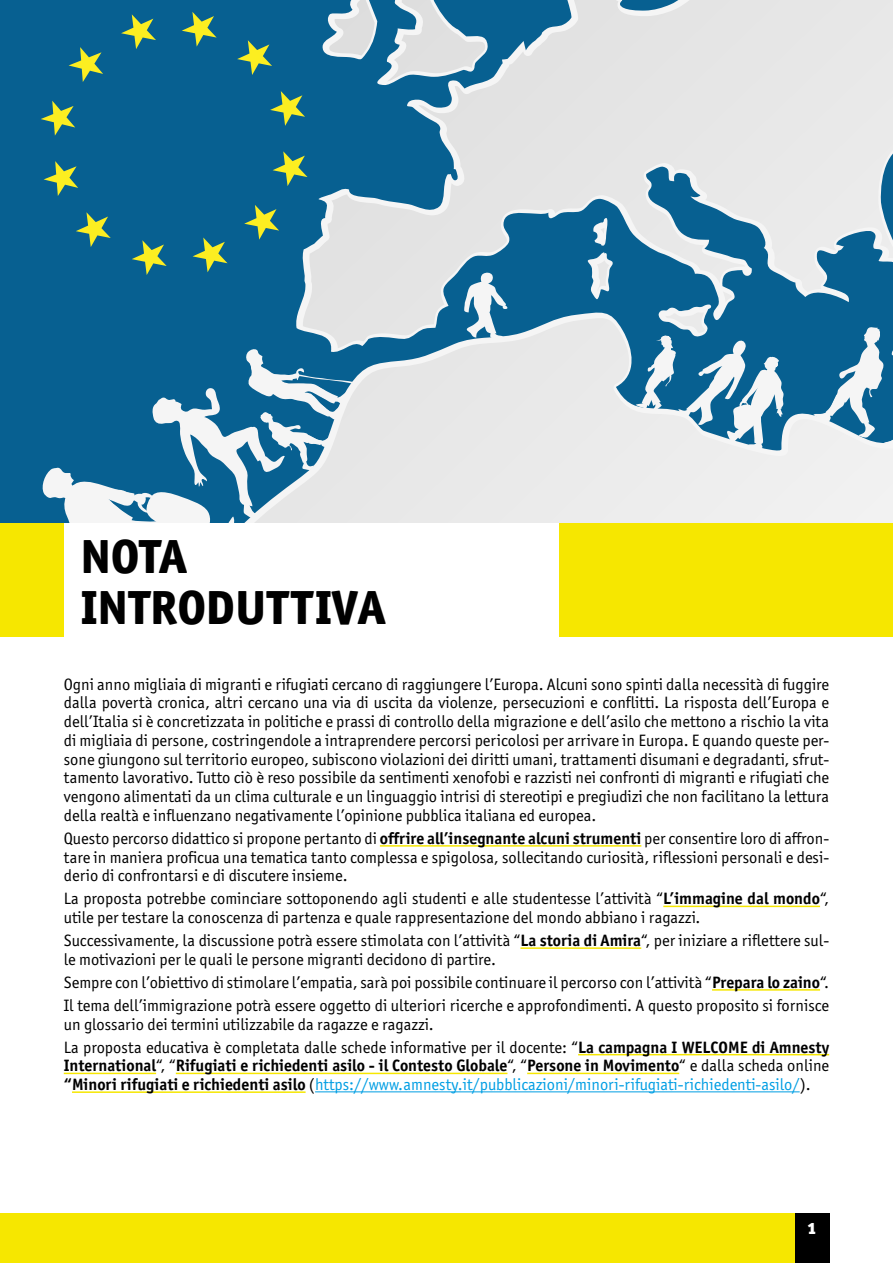
<style>
.page{position:relative;width:893px;height:1263px;background:#fff}
.page>*{position:absolute;margin:0;border:0;box-sizing:border-box;transform-origin:0 0}
.t1{font:800 48px/51px "Officina Sans ITC Pro";color:#000}
.t2{font:16.5px/18.8px "Officina Sans ITC Pro";color:#000}
.t3{font:700 16.5px/18.8px "Officina Sans ITC Pro";color:#000}
.t4{font:900 16.5px "Officina Sans ITC Pro";color:#fff}
.s1{font-weight:700}
.s2{font-weight:400}
.s3{font-weight:400;color:#009ee3}
</style>
<div class="page">
<div style="left:0;top:0;width:294px;height:523px;background:#076091"></div>
<svg style="left:121px;top:14px;width:35px;height:35px"></svg>
<svg style="left:182px;top:12px;width:35px;height:35px"></svg>
<svg style="left:237px;top:40px;width:35px;height:35px"></svg>
<svg style="left:270px;top:91px;width:24px;height:35px"></svg>
<svg style="left:273px;top:151px;width:21px;height:35px"></svg>
<svg style="left:244px;top:205px;width:35px;height:35px"></svg>
<svg style="left:193px;top:237px;width:35px;height:35px"></svg>
<svg style="left:132px;top:240px;width:35px;height:35px"></svg>
<svg style="left:69px;top:47px;width:34px;height:35px"></svg>
<svg style="left:41px;top:101px;width:34px;height:35px"></svg>
<svg style="left:44px;top:161px;width:34px;height:35px"></svg>
<svg style="left:76px;top:212px;width:35px;height:35px"></svg>
<svg style="left:294px;top:0;width:599px;height:318px;background:#9dbbca"></svg>
<svg style="left:462px;top:272px;width:48px;height:46px"></svg>
<svg style="left:40px;top:348px;width:175px;height:175px"></svg>
<svg style="left:215px;top:318px;width:678px;height:205px"></svg>
<svg style="left:314px;top:0;width:427px;height:251px;background:#9cb9c9"></svg>
<svg style="left:636px;top:291px;width:148px;height:158px"></svg>
<svg style="left:592px;top:217px;width:15px;height:29px"></svg>
<svg style="left:584px;top:252px;width:29px;height:47px"></svg>
<div style="left:0;top:1214px;width:812px;height:49px;background:#f6e700"></div>
<div style="left:795px;top:1214px;width:34px;height:49px;background:#000"></div>
<div style="left:0;top:523px;width:893px;height:114px;background:#f6e700"></div>
<div style="left:64px;top:523px;width:494px;height:114px;background:#fff"></div>
<hr style="left:380px;top:845px;width:261px;height:2px;background:#f6e700">
<hr style="left:663px;top:906px;width:157px;height:1px;background:#f6e700">
<hr style="left:520px;top:947px;width:121px;height:2px;background:#f6e700">
<hr style="left:712px;top:989px;width:108px;height:2px;background:#f6e700">
<hr style="left:578px;top:1054px;width:251px;height:1px;background:#f6e700">
<hr style="left:64px;top:1073px;width:92px;height:1px;background:#f6e700">
<hr style="left:176px;top:1073px;width:331px;height:1px;background:#f6e700">
<hr style="left:527px;top:1073px;width:152px;height:1px;background:#f6e700">
<hr style="left:72px;top:1091px;width:234px;height:2px;background:#f6e700">
<hr style="left:315px;top:1091px;width:485px;height:1px;background:#009ee3">
<h1 class="t1" style="left:81px;top:531px;width:307px">NOTA<br>INTRODUTTIVA</h1>
<p class="t2" style="left:64px;top:675px;width:767px;text-align:justify">Ogni anno migliaia di migranti e rifugiati cercano di raggiungere l’Europa. Alcuni sono spinti dalla necessità di fuggire dalla povertà cronica, altri cercano una via di uscita da violenze, persecuzioni e conflitti. La risposta dell’Europa e dell’Italia si è concretizzata in politiche e prassi di controllo della migrazione e dell’asilo che mettono a rischio la vita di migliaia di persone, costringendole a intraprendere percorsi pericolosi per arrivare in Europa. E quando queste per&shy;sone giungono sul territorio europeo, subiscono violazioni dei diritti umani, trattamenti disumani e degradanti, sfrut&shy;tamento lavorativo. Tutto ciò è reso possibile da sentimenti xenofobi e razzisti nei confronti di migranti e rifugiati che vengono alimentati da un clima culturale e un linguaggio intrisi di stereotipi e pregiudizi che non facilitano la lettura della realtà e influenzano negativamente l’opinione pubblica italiana ed europea.</p>
<p class="t2" style="left:64px;top:829px;width:767px;text-align:justify">Questo percorso didattico si propone pertanto di <span class="s1">offrire all’insegnante alcuni strumenti</span> per consentire loro di affron&shy;tare in maniera proficua una tematica tanto complessa e spigolosa, sollecitando curiosità, riflessioni personali e desi&shy;derio di confrontarsi e di discutere insieme.</p>
<p class="t2" style="left:64px;top:889px;width:767px">La proposta potrebbe cominciare sottoponendo agli studenti e alle studentesse l’attività “<span class="s1">L’immagine dal mondo</span>“, utile per testare la conoscenza di partenza e quale rappresentazione del mondo abbiano i ragazzi.</p>
<p class="t2" style="left:64px;top:931px;width:767px">Successivamente, la discussione potrà essere stimolata con l’attività “<span class="s1">La storia di Amira</span>“, per iniziare a riflettere sul&shy;le motivazioni per le quali le persone migranti decidono di partire.</p>
<p class="t2" style="left:64px;top:971px;width:767px;line-height:23px">Sempre con l’obiettivo di stimolare l’empatia, sarà poi possibile continuare il percorso con l’attività “<span class="s1">Prepara lo zaino</span>“.<br>Il tema dell’immigrazione potrà essere oggetto di ulteriori ricerche e approfondimenti. A questo proposito si fornisce</p>
<p class="t2" style="left:64px;top:1012px;width:767px;line-height:23px">un glossario dei termini utilizzabile da ragazze e ragazzi.<br>La proposta educativa è completata dalle schede informative per il docente: “<span class="s1">La campagna I WELCOME di Amnesty</span></p>
<p class="t3" style="left:64px;top:1056px;width:767px">International<span class="s2">“, “</span>Rifugiati e richiedenti asilo - il Contesto Globale<span class="s2">“, “</span>Persone in Movimento<span class="s2">“ e dalla scheda online </span>“Minori rifugiati e richiedenti asilo <span class="s2">(</span><span class="s3">https://www.amnesty.it/pubblicazioni/minori-rifugiati-richiedenti-asilo/</span><span class="s2">).</span></p>
<p class="t4" style="left:807px;top:1217px;width:11px">1</p>
</div>
